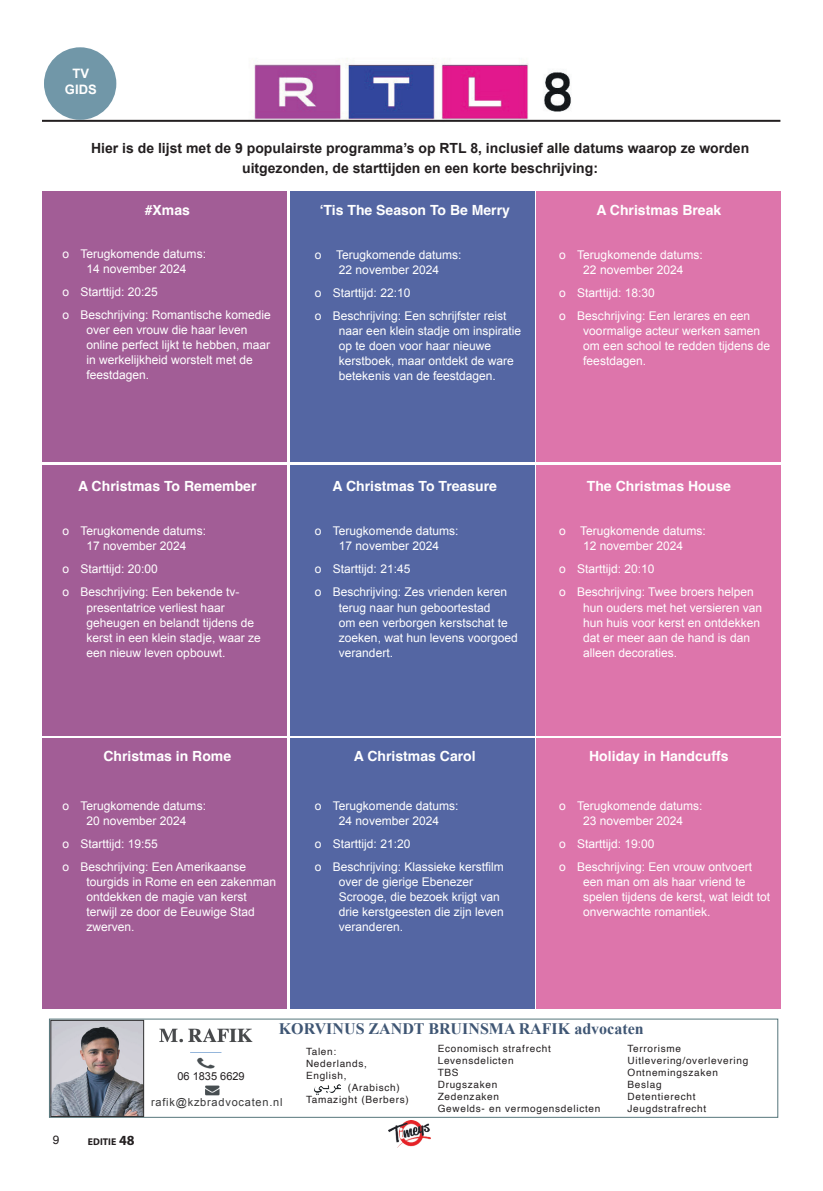
<style>
.page{position:relative;width:823px;height:1191px;background:#fff}
.page>*{position:absolute;margin:0;border:0;box-sizing:border-box;transform-origin:0 0}
.t1{font:700 16px "Times New Roman";color:#3f5674}
.t2{font:700 14px "Helvetica";color:#fff}
.Voorblad_14_pt_canela_1e_letter_groot{font:700 14px/20px "Arial";color:#231f20;text-align:center}
.Voorblad_14_pt_canela_1e_letter_groot-2{font:700 13px "Arial";color:#fff}
.t3{font:12px/15px "Arial";color:#fff;text-align:center}
.t4{font:12px "Helvetica";color:#231f20}
.Voorblad_14_pt_canela_1e_letter_groot-3{font:11px "Arial";letter-spacing:.07em;color:#383839}
.Voorblad_14_pt_canela_1e_letter_groot-4{font:11px "Arial";color:#231f20}
.Voorblad_14_pt_canela_1e_letter_groot-5{font:10px "Helvetica";letter-spacing:.07em;color:#231f20}
.t5{font:700 9.8px "Myriad Pro";color:#231f20}
.s1{font-size:14px}
</style>
<div class="page">
<img style="left:53px;top:1022px;width:89px;height:92px">
<div style="left:51px;top:1020px;width:93px;height:96px;border:1px solid #333233"></div>
<img style="left:159px;top:1028px;width:94px;height:25px">
<img style="left:205px;top:1085px;width:15px;height:11px">
<img style="left:196px;top:1057px;width:19px;height:11px">
<img style="left:314px;top:1084px;width:27px;height:11px">
<img style="left:388px;top:1120px;width:42px;height:27px">
<img style="left:239px;top:58px;width:368px;height:62px">
<div style="left:290px;top:191px;width:244px;height:271px;background:#5466a3"></div>
<div style="left:290px;top:464px;width:244px;height:271px;background:#5466a3"></div>
<div style="left:290px;top:738px;width:244px;height:271px;background:#5466a3"></div>
<div style="left:43px;top:190px;width:243px;height:271px;background:#a25d96"></div>
<div style="left:43px;top:464px;width:243px;height:271px;background:#a25d96"></div>
<div style="left:43px;top:738px;width:243px;height:271px;background:#a25d96"></div>
<div style="left:536px;top:190px;width:244px;height:271px;background:#dd75ab"></div>
<div style="left:536px;top:464px;width:244px;height:271px;background:#dd75ab"></div>
<div style="left:536px;top:738px;width:244px;height:271px;background:#dd75ab"></div>
<hr style="left:42px;top:120px;width:738px;height:2px;background:#231f20">
<div style="left:44px;top:47px;width:72px;height:73px;background:#7197a8;border-radius:50%"></div>
<p class="Voorblad_14_pt_canela_1e_letter_groot-2" style="left:72px;top:65px;width:18px">TV</p>
<p class="Voorblad_14_pt_canela_1e_letter_groot-2" style="left:65px;top:81px;width:33px">GIDS</p>
<p class="Voorblad_14_pt_canela_1e_letter_groot" style="left:91px;top:139px;width:659px">Hier is de lijst met de 9 populairste programma’s op RTL 8, inclusief alle datums waarop ze worden uitgezonden, de starttijden en een korte beschrijving:</p>
<p class="t2" style="left:145px;top:201px;width:47px">#Xmas</p>
<p class="t3" style="left:62px;top:246px;width:145px">o Terugkomende datums:<br>14 november 2024</p>
<p class="t3" style="left:62px;top:284px;width:97px">o Starttijd: 20:25</p>
<p class="t3" style="left:86px;top:307px;width:186px;text-align:left;text-indent:-24px">o Beschrijving: Romantische komedie over een vrouw die haar leven online perfect lijkt te hebben, maar in werkelijkheid worstelt met de feestdagen.</p>
<p class="t2" style="left:78px;top:477px;width:180px">A Christmas To Remember</p>
<p class="t3" style="left:62px;top:524px;width:145px">o Terugkomende datums:<br>17 november 2024</p>
<p class="t3" style="left:62px;top:562px;width:97px">o Starttijd: 20:00</p>
<p class="t3" style="left:86px;top:585px;width:176px;text-align:left;text-indent:-24px">o Beschrijving: Een bekende tv&shy;presentatrice verliest haar geheugen en belandt tijdens de kerst in een klein stadje, waar ze een nieuw leven opbouwt.</p>
<p class="t2" style="left:103px;top:747px;width:129px">Christmas in Rome</p>
<p class="t3" style="left:62px;top:798px;width:145px">o Terugkomende datums:<br>20 november 2024</p>
<p class="t3" style="left:62px;top:836px;width:97px">o Starttijd: 19:55</p>
<p class="t3" style="left:86px;top:859px;width:191px;text-align:left;text-indent:-24px">o Beschrijving: Een Amerikaanse tourgids in Rome en een zakenman ontdekken de magie van kerst terwijl ze door de Eeuwige Stad zwerven.</p>
<p class="t2" style="left:319px;top:201px;width:192px">‘Tis The Season To Be Merry</p>
<p class="t3" style="left:315px;top:247px;width:148px">o Terugkomende datums:<br>22 november 2024</p>
<p class="t3" style="left:315px;top:285px;width:97px">o Starttijd: 22:10</p>
<p class="t3" style="left:339px;top:308px;width:184px;text-align:left;text-indent:-24px">o Beschrijving: Een schrijfster reist naar een klein stadje om inspiratie op te doen voor haar nieuwe kerstboek, maar ontdekt de ware betekenis van de feestdagen.</p>
<p class="t2" style="left:596px;top:201px;width:126px">A Christmas Break</p>
<p class="t3" style="left:559px;top:247px;width:145px">o Terugkomende datums:<br>22 november 2024</p>
<p class="t3" style="left:559px;top:285px;width:97px">o Starttijd: 18:30</p>
<p class="t3" style="left:583px;top:308px;width:188px;text-align:left;text-indent:-24px">o Beschrijving: Een lerares en een voormalige acteur werken samen om een school te redden tijdens de feestdagen.</p>
<p class="t2" style="left:332px;top:477px;width:166px">A Christmas To Treasure</p>
<p class="t3" style="left:315px;top:524px;width:145px">o Terugkomende datums:<br>17 november 2024</p>
<p class="t3" style="left:315px;top:562px;width:97px">o Starttijd: 21:45</p>
<p class="t3" style="left:339px;top:585px;width:180px;text-align:left;text-indent:-24px">o Beschrijving: Zes vrienden keren terug naar hun geboortestad<br>om een verborgen kerstschat te zoeken, wat hun levens voorgoed verandert.</p>
<p class="t2" style="left:354px;top:747px;width:123px">A Christmas Carol</p>
<p class="t3" style="left:315px;top:798px;width:145px">o Terugkomende datums:<br>24 november 2024</p>
<p class="t3" style="left:315px;top:836px;width:97px">o Starttijd: 21:20</p>
<p class="t3" style="left:339px;top:859px;width:166px;text-align:left;text-indent:-24px">o Beschrijving: Klassieke kerstfilm over de gierige Ebenezer<br>Scrooge, die bezoek krijgt van drie kerstgeesten die zijn leven veranderen.</p>
<p class="t2" style="left:586px;top:477px;width:145px">The Christmas House</p>
<p class="t3" style="left:558px;top:524px;width:148px">o Terugkomende datums:<br>12 november 2024</p>
<p class="t3" style="left:558px;top:562px;width:97px">o Starttijd: 20:10</p>
<p class="t3" style="left:582px;top:585px;width:180px;text-align:left;text-indent:-24px">o Beschrijving: Twee broers helpen hun ouders met het versieren van hun huis voor kerst en ontdekken dat er meer aan de hand is dan alleen decoraties.</p>
<p class="t2" style="left:589px;top:747px;width:141px">Holiday in Handcuffs</p>
<p class="t3" style="left:558px;top:798px;width:145px">o Terugkomende datums:<br>23 november 2024</p>
<p class="t3" style="left:558px;top:836px;width:97px">o Starttijd: 19:00</p>
<p class="t3" style="left:582px;top:859px;width:188px;text-align:left;text-indent:-24px">o Beschrijving: Een vrouw ontvoert een man om als haar vriend te spelen tijdens de kerst, wat leidt tot onverwachte romantiek.</p>
<p class="t1" style="left:279px;top:1018px;width:366px">KORVINUS ZANDT BRUINSMA RAFIK advocaten</p>
<p class="t4" style="left:53px;top:1130px;width:8px">9</p>
<p class="t5" style="left:88px;top:1135px;width:48px">editie <span class="s1">48</span></p>
<p class="Voorblad_14_pt_canela_1e_letter_groot-4" style="left:177px;top:1068px;width:69px">06 1835 6629</p>
<p class="Voorblad_14_pt_canela_1e_letter_groot-3" style="left:151px;top:1095px;width:133px">rafik@kzbradvocaten.nl</p>
<p class="Voorblad_14_pt_canela_1e_letter_groot-5" style="left:306px;top:1043px;width:32px">Talen:</p>
<p class="Voorblad_14_pt_canela_1e_letter_groot-5" style="left:306px;top:1055px;width:62px">Nederlands,</p>
<p class="Voorblad_14_pt_canela_1e_letter_groot-5" style="left:306px;top:1067px;width:42px">English,</p>
<p class="Voorblad_14_pt_canela_1e_letter_groot-5" style="left:347px;top:1079px;width:53px">(Arabisch)</p>
<p class="Voorblad_14_pt_canela_1e_letter_groot-5" style="left:306px;top:1091px;width:104px">Tamazight (Berbers)</p>
<p class="Voorblad_14_pt_canela_1e_letter_groot-5" style="left:437px;top:1040px;width:114px">Economisch strafrecht</p>
<p class="Voorblad_14_pt_canela_1e_letter_groot-5" style="left:437px;top:1052px;width:77px">Levensdelicten</p>
<p class="Voorblad_14_pt_canela_1e_letter_groot-5" style="left:437px;top:1064px;width:22px">TBS</p>
<p class="Voorblad_14_pt_canela_1e_letter_groot-5" style="left:437px;top:1076px;width:61px">Drugszaken</p>
<p class="Voorblad_14_pt_canela_1e_letter_groot-5" style="left:437px;top:1088px;width:63px">Zedenzaken</p>
<p class="Voorblad_14_pt_canela_1e_letter_groot-5" style="left:437px;top:1100px;width:164px">Gewelds- en vermogensdelicten</p>
<p class="Voorblad_14_pt_canela_1e_letter_groot-5" style="left:627px;top:1041px;width:55px">Terrorisme</p>
<p class="Voorblad_14_pt_canela_1e_letter_groot-5" style="left:627px;top:1053px;width:122px">Uitlevering/overlevering</p>
<p class="Voorblad_14_pt_canela_1e_letter_groot-5" style="left:627px;top:1065px;width:92px">Ontnemingszaken</p>
<p class="Voorblad_14_pt_canela_1e_letter_groot-5" style="left:627px;top:1077px;width:36px">Beslag</p>
<p class="Voorblad_14_pt_canela_1e_letter_groot-5" style="left:627px;top:1089px;width:69px">Detentierecht</p>
<p class="Voorblad_14_pt_canela_1e_letter_groot-5" style="left:627px;top:1101px;width:80px">Jeugdstrafrecht</p>
</div>
